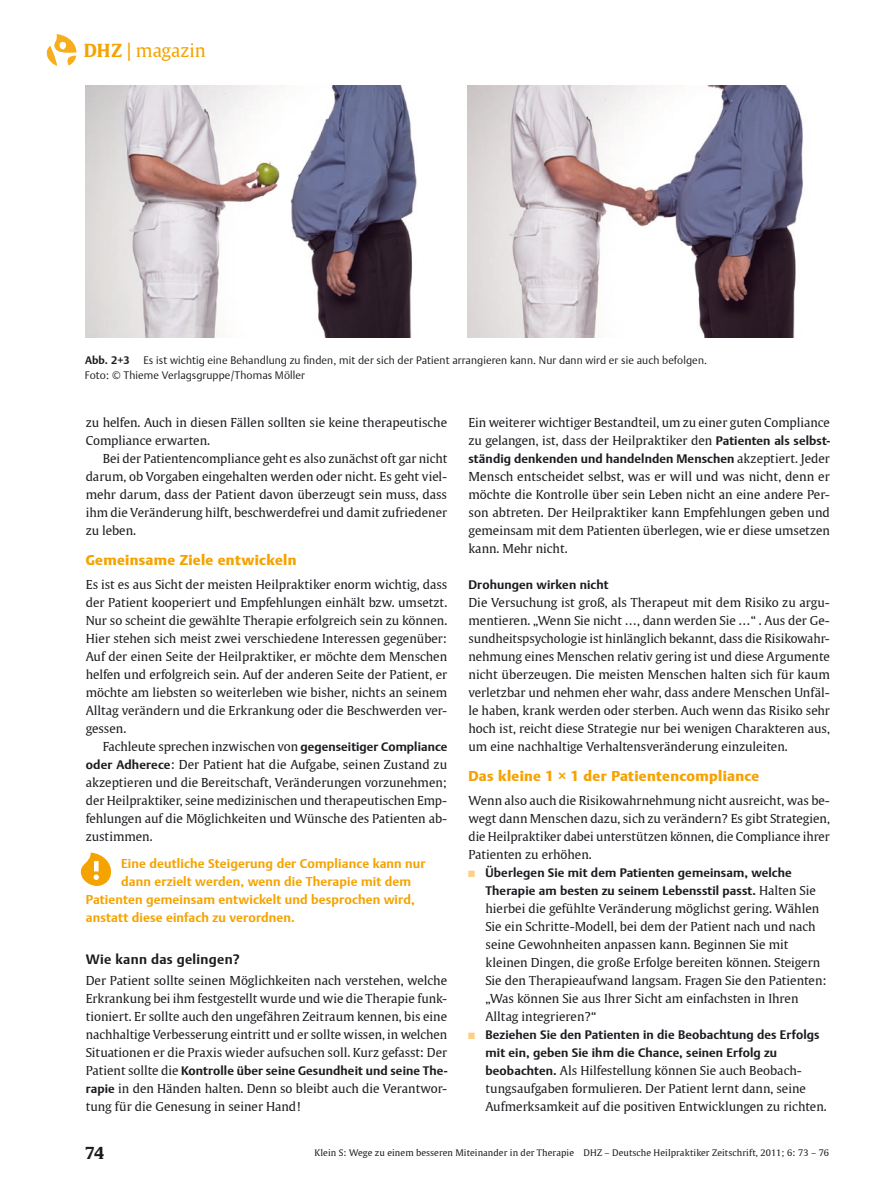
<style>
.page{position:relative;width:893px;height:1191px;background:#fff}
.page>*{position:absolute;margin:0;border:0;box-sizing:border-box;transform-origin:0 0}
.t1{font:18px "Thieme Gulliver 2008";letter-spacing:-.005em;color:#f5a300}
.t2{font:700 16.5px "Thieme Gulliver 2008";color:#1b1c20}
.t3{font:900 14.25px "Thieme Argo 2008";letter-spacing:.025em;color:#f5a300}
.t4{font:700 13.5px "Thieme Argo 2008";letter-spacing:.025em;color:#1b1c20}
.t5{font:700 12.75px "Thieme Argo 2008";letter-spacing:.01em;color:#f5a300}
.t6{font:12.3px/18px "Thieme Gulliver 2008";color:#1b1c20;text-align:justify}
.t7{font:700 12.3px/18px "Thieme Argo 2008";letter-spacing:.01em;color:#1b1c20}
.t8{font:300 10.8px/15px "Thieme Argo 2008";letter-spacing:.01em;color:#1b1c20}
.t9{font:700 10.8px "Thieme Argo 2008";color:#1b1c20}
.t10{font:9px "Thieme Gulliver 2008";letter-spacing:.01em;color:#1b1c20}
.s1{font-weight:700}
.s2{font-family:"Thieme Argo 2008";font-weight:700}
.s3{font-family:"Thieme Gulliver 2008";font-weight:400}
.s4{font-weight:300;font-size:9px;color:#fbd188}
</style>
<div class="page">
<img style="left:85px;top:85px;width:332px;height:252px">
<img style="left:468px;top:85px;width:335px;height:252px">
<svg style="left:80px;top:852px;width:31px;height:34px"></svg>
<svg style="left:46px;top:34px;width:31px;height:32px"></svg>
<h1 class="t1" style="left:84px;top:37px;width:123px"><span class="s1">DHZ</span> | magazin</h1>
<p class="t8" style="left:85px;top:352px;width:624px;text-indent:58px">Es ist wichtig eine Behandlung zu finden, mit der sich der Patient arrangieren kann. Nur dann wird er sie auch befolgen.<br>Foto: © Thieme Verlagsgruppe/Thomas Möller</p>
<p class="t9" style="left:85px;top:352px;width:46px">Abb. 2+3</p>
<p class="t6" style="left:86px;top:413px;width:363px">zu helfen. Auch in diesen Fällen sollten sie keine therapeutische<br>Compliance erwarten.</p>
<p class="t6" style="left:86px;top:449px;width:363px;text-indent:17px">Bei der Patientencompliance geht es also zunächst oft gar nicht darum, ob Vorgaben eingehalten werden oder nicht. Es geht viel&shy;mehr darum, dass der Patient davon überzeugt sein muss, dass ihm die Veränderung hilft, beschwerdefrei und damit zufriedener zu leben.</p>
<p class="t3" style="left:86px;top:551px;width:212px">Gemeinsame Ziele entwickeln</p>
<p class="t6" style="left:86px;top:575px;width:363px">Es ist es aus Sicht der meisten Heilpraktiker enorm wichtig, dass der Patient kooperiert und Empfehlungen einhält bzw. umsetzt.<br>Nur so scheint die gewählte Therapie erfolgreich sein zu können.<br>Hier stehen sich meist zwei verschiedene Interessen gegenüber:<br>Auf der einen Seite der Heilpraktiker, er möchte dem Menschen helfen und erfolgreich sein. Auf der anderen Seite der Patient, er möchte am liebsten so weiterleben wie bisher, nichts an seinem Alltag verändern und die Erkrankung oder die Beschwerden ver&shy;gessen.</p>
<p class="t6" style="left:86px;top:737px;width:363px;text-indent:17px">Fachleute sprechen inzwischen von <span class="s2">gegenseitiger Compliance oder Adherece</span>: Der Patient hat die Aufgabe, seinen Zustand zu akzeptieren und die Bereitschaft, Veränderungen vorzunehmen; der Heilpraktiker, seine medizinischen und therapeutischen Emp&shy;fehlungen auf die Möglichkeiten und Wünsche des Patienten ab&shy;zustimmen.</p>
<p class="t5" style="left:121px;top:855px;width:306px">Eine deutliche Steigerung der Compliance kann nur</p>
<p class="t5" style="left:121px;top:873px;width:291px">dann erzielt werden, wenn die Therapie mit dem</p>
<p class="t5" style="left:86px;top:891px;width:331px">Patienten gemeinsam entwickelt und besprochen wird,</p>
<p class="t5" style="left:86px;top:909px;width:211px">anstatt diese einfach zu verordnen.</p>
<p class="t4" style="left:86px;top:950px;width:155px">Wie kann das gelingen?</p>
<p class="t6" style="left:86px;top:971px;width:363px">Der Patient sollte seinen Möglichkeiten nach verstehen, welche Erkrankung bei ihm festgestellt wurde und wie die Therapie funk&shy;tioniert. Er sollte auch den ungefähren Zeitraum kennen, bis eine nachhaltige Verbesserung eintritt und er sollte wissen, in welchen Situationen er die Praxis wieder aufsuchen soll. Kurz gefasst: Der</p>
<p class="t7" style="left:86px;top:1062px;width:363px"><span class="s3">Patient sollte die</span> Kontrolle über seine Gesundheit und seine The-</p>
<p class="t6" style="left:86px;top:1079px;width:363px"><span class="s2">rapie</span> in den Händen halten. Denn so bleibt auch die Verantwor&shy;tung für die Genesung in seiner Hand!</p>
<p class="t6" style="left:468px;top:413px;width:363px">Ein weiterer wichtiger Bestandteil, um zu einer guten Compliance zu gelangen, ist, dass der Heilpraktiker den <span class="s2">Patienten als selbst-</span></p>
<p class="t7" style="left:468px;top:450px;width:363px">ständig denkenden und handelnden Menschen <span class="s3">akzeptiert. Jeder</span></p>
<p class="t6" style="left:468px;top:467px;width:363px">Mensch entscheidet selbst, was er will und was nicht, denn er möchte die Kontrolle über sein Leben nicht an eine andere Per&shy;son abtreten. Der Heilpraktiker kann Empfehlungen geben und gemeinsam mit dem Patienten überlegen, wie er diese umsetzen kann. Mehr nicht.</p>
<p class="t7" style="left:468px;top:576px;width:142px">Drohungen wirken nicht</p>
<p class="t6" style="left:468px;top:593px;width:363px">Die Versuchung ist groß, als Therapeut mit dem Risiko zu argu&shy;mentieren. „Wenn Sie nicht …, dann werden Sie …“ . Aus der Ge&shy;sundheitspsychologie ist hinlänglich bekannt, dass die Risikowahr&shy;nehmung eines Menschen relativ gering ist und diese Argumente nicht überzeugen. Die meisten Menschen halten sich für kaum verletzbar und nehmen eher wahr, dass andere Menschen Unfäl&shy;le haben, krank werden oder sterben. Auch wenn das Risiko sehr hoch ist, reicht diese Strategie nur bei wenigen Charakteren aus, um eine nachhaltige Verhaltensveränderung einzuleiten.</p>
<p class="t3" style="left:468px;top:767px;width:292px">Das kleine 1 × 1 der Patientencompliance</p>
<p class="t6" style="left:468px;top:791px;width:363px">Wenn also auch die Risikowahrnehmung nicht ausreicht, was be&shy;wegt dann Menschen dazu, sich zu verändern? Es gibt Strategien, die Heilpraktiker dabei unterstützen können, die Compliance ihrer Patienten zu erhöhen.</p>
<p class="t7" style="left:485px;top:864px;width:332px;text-indent:-17px"><span class="s4">■</span> Überlegen Sie mit dem Patienten gemeinsam, welche<br>Therapie am besten zu seinem Lebensstil passt. <span class="s3">Halten Sie</span></p>
<p class="t6" style="left:485px;top:899px;width:343px;text-align:left">hierbei die gefühlte Veränderung möglichst gering. Wählen Sie ein Schritte-Modell, bei dem der Patient nach und nach seine Gewohnheiten anpassen kann. Beginnen Sie mit kleinen Dingen, die große Erfolge bereiten können. Steigern Sie den Therapieaufwand langsam. Fragen Sie den Patienten: „Was können Sie aus Ihrer Sicht am einfachsten in Ihren Alltag integrieren?“</p>
<p class="t7" style="left:485px;top:1026px;width:336px;text-indent:-17px"><span class="s4">■</span> Beziehen Sie den Patienten in die Beobachtung des Erfolgs mit ein, geben Sie ihm die Chance, seinen Erfolg zu</p>
<p class="t6" style="left:485px;top:1061px;width:343px;text-align:left"><span class="s2">beobachten.</span> Als Hilfestellung können Sie auch Beobach&shy;tungsaufgaben formulieren. Der Patient lernt dann, seine<br>Aufmerksamkeit auf die positiven Entwicklungen zu richten.</p>
<h2 class="t2" style="left:85px;top:1139px;width:21px">74</h2>
<p class="t10" style="left:584px;top:1146px;width:247px">DHZ – Deutsche Heilpraktiker Zeitschrift, 2011; 6: 73 – 76</p>
<p class="t10" style="left:314px;top:1146px;width:261px">Klein S: Wege zu einem besseren Miteinander in der Therapie</p>
</div>
